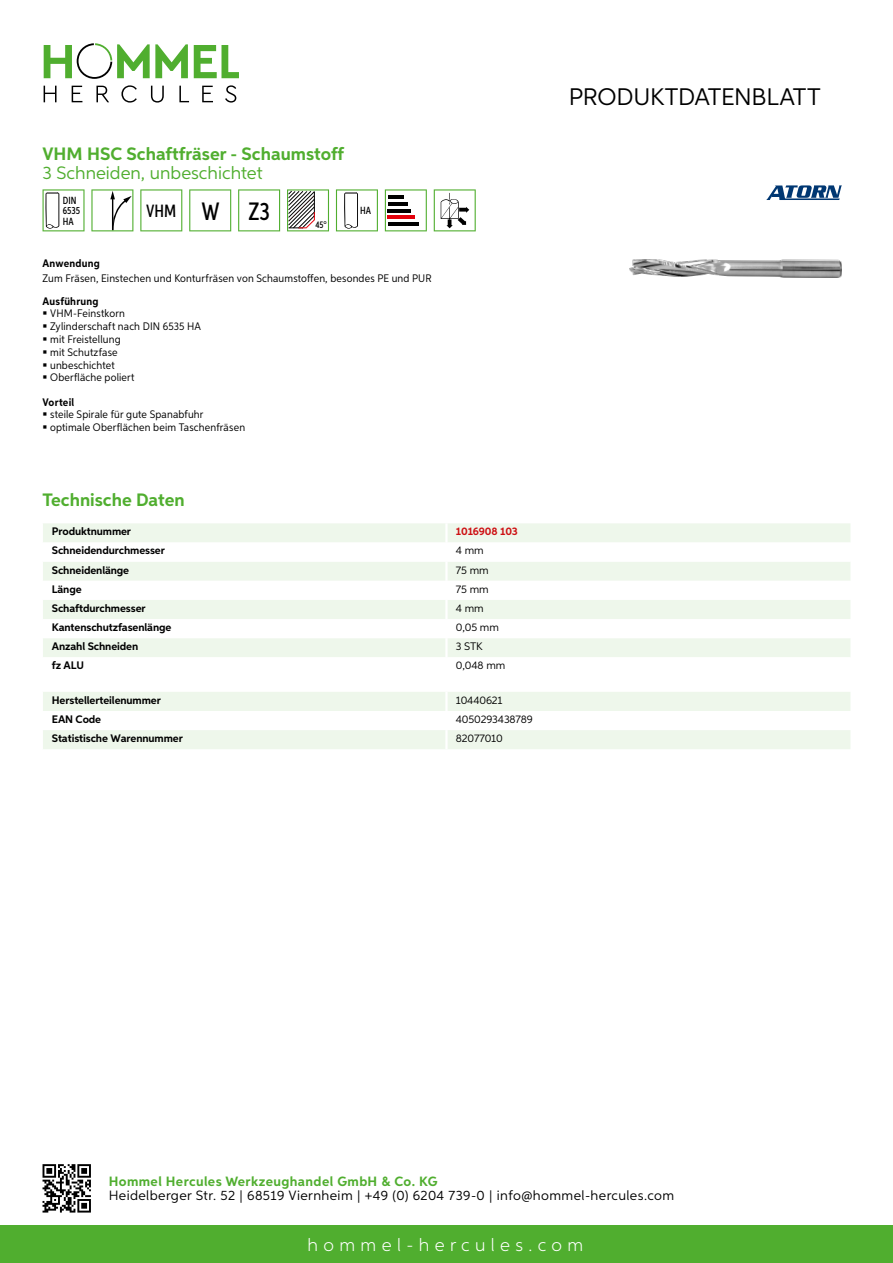
<style>
.page{position:relative;width:893px;height:1263px;background:#fff}
.page>*{position:absolute;margin:0;border:0;box-sizing:border-box;transform-origin:0 0}
.t1{font:24px "Aspira";letter-spacing:-.01em;color:#000}
.t2{font:700 18px "Aspira";color:#50ae2f}
.t3{font:18px "Aspira";color:#50ae2f}
.t4{font:300 18px "Aspira";letter-spacing:.3em;color:#fff}
.t5{font:500 17.85px "Aspira XX Nar";color:#000}
.t6{font:13.5px "Aspira";letter-spacing:.03em;color:#000}
.t7{font:700 13.5px "Aspira";letter-spacing:.03em;color:#50ae2f}
.t8{font:10.95px/12.8px "Aspira Nar";letter-spacing:.015em;color:#000}
.t9{font:700 10.95px "Aspira";letter-spacing:-.01em;color:#000}
.t10{font:10.95px "Aspira";letter-spacing:-.01em;color:#000}
.t11{font:700 10.95px "Aspira Nar";letter-spacing:.02em;color:#000}
.t12{font:700 10.95px "Aspira";letter-spacing:-.01em;color:#cd1013}
.t13{font:500 10.35px/10.4px "Aspira XX Nar";color:#000}
.t14{font:500 9.6px "Aspira XX Nar";color:#000}
.s1{font-size:25.2px}
</style>
<div class="page">
<div style="left:0;top:1226px;width:893px;height:37px;background:#50ae2f"></div>
<svg style="left:43px;top:1164px;width:48px;height:48px"></svg>
<svg style="left:194px;top:45px;width:45px;height:33px"></svg>
<svg style="left:44px;top:43px;width:144px;height:36px"></svg>
<svg style="left:44px;top:86px;width:13px;height:16px"></svg>
<svg style="left:72px;top:86px;width:10px;height:16px"></svg>
<svg style="left:96px;top:86px;width:13px;height:16px"></svg>
<svg style="left:121px;top:85px;width:16px;height:18px"></svg>
<svg style="left:151px;top:86px;width:13px;height:17px"></svg>
<svg style="left:179px;top:86px;width:10px;height:16px"></svg>
<svg style="left:202px;top:86px;width:11px;height:16px"></svg>
<svg style="left:225px;top:85px;width:11px;height:18px"></svg>
<div style="left:43px;top:523px;width:807px;height:19px;background:#eef7eb"></div>
<svg style="left:43px;top:562px;width:807px;height:95px;fill:#eef7eb"></svg>
<hr style="left:445px;top:523px;width:3px;height:19px;background:#fff">
<hr style="left:445px;top:562px;width:3px;height:19px;background:#fff">
<hr style="left:445px;top:581px;width:3px;height:19px;background:#fff">
<hr style="left:445px;top:600px;width:3px;height:19px;background:#fff">
<hr style="left:445px;top:619px;width:3px;height:19px;background:#fff">
<hr style="left:445px;top:638px;width:3px;height:19px;background:#fff">
<svg style="left:43px;top:692px;width:807px;height:57px"></svg>
<hr style="left:445px;top:730px;width:3px;height:19px;background:#fff">
<svg style="left:43px;top:189px;width:42px;height:42px"></svg>
<svg style="left:91px;top:189px;width:42px;height:42px"></svg>
<svg style="left:140px;top:189px;width:42px;height:42px"></svg>
<svg style="left:189px;top:189px;width:42px;height:42px"></svg>
<svg style="left:238px;top:189px;width:42px;height:42px"></svg>
<svg style="left:287px;top:189px;width:42px;height:42px"></svg>
<svg style="left:336px;top:189px;width:42px;height:42px"></svg>
<svg style="left:385px;top:189px;width:42px;height:42px"></svg>
<hr style="left:388px;top:196px;width:16px;height:3px;background:#000">
<hr style="left:388px;top:202px;width:19px;height:4px;background:#000">
<hr style="left:388px;top:209px;width:23px;height:3px;background:#000">
<hr style="left:388px;top:216px;width:27px;height:3px;background:#e3000b">
<hr style="left:388px;top:222px;width:30px;height:4px;background:#000">
<svg style="left:434px;top:189px;width:42px;height:42px"></svg>
<img style="left:629px;top:259px;width:213px;height:19px">
<svg style="left:766px;top:185px;width:76px;height:15px"></svg>
<h2 class="t2" style="left:43px;top:142px;width:303px">VHM HSC Schaftfräser - Schaumstoff</h2>
<h2 class="t3" style="left:43px;top:162px;width:222px">3 Schneiden, unbeschichtet</h2>
<p class="t13" style="left:63px;top:195px;width:19px">DIN<br>6535<br>HA</p>
<h3 class="t5" style="left:146px;top:200px;width:125px">VHM <span class="s1">W Z3</span></h3>
<p class="t14" style="left:315px;top:219px;width:13px">45°</p>
<p class="t13" style="left:360px;top:205px;width:12px">HA</p>
<p class="t11" style="left:43px;top:257px;width:59px">Anwendung</p>
<p class="t8" style="left:43px;top:272px;width:391px">Zum Fräsen, Einstechen und Konturfräsen von Schaumstoffen, besondes PE und PUR</p>
<p class="t11" style="left:43px;top:294px;width:58px">Ausführung</p>
<p class="t8" style="left:50px;top:307px;width:152px">VHM-Feinstkorn<br>Zylinderschaft nach DIN 6535 HA mit Freistellung<br>mit Schutzfase<br>unbeschichtet<br>Oberfläche poliert</p>
<p class="t11" style="left:43px;top:395px;width:33px">Vorteil</p>
<p class="t8" style="left:50px;top:408px;width:196px">steile Spirale für gute Spanabfuhr optimale Oberflächen beim Taschenfräsen</p>
<h2 class="t2" style="left:43px;top:489px;width:144px">Technische Daten</h2>
<p class="t9" style="left:52px;top:525px;width:81px">Produktnummer</p>
<p class="t12" style="left:456px;top:525px;width:63px">1016908 103</p>
<p class="t9" style="left:52px;top:544px;width:115px">Schneidendurchmesser</p>
<p class="t10" style="left:456px;top:544px;width:29px">4 mm</p>
<p class="t9" style="left:52px;top:563px;width:79px">Schneidenlänge</p>
<p class="t10" style="left:456px;top:563px;width:34px">75 mm</p>
<p class="t9" style="left:52px;top:582px;width:31px">Länge</p>
<p class="t10" style="left:456px;top:582px;width:34px">75 mm</p>
<p class="t9" style="left:52px;top:601px;width:95px">Schaftdurchmesser</p>
<p class="t10" style="left:456px;top:601px;width:29px">4 mm</p>
<p class="t9" style="left:52px;top:620px;width:121px">Kantenschutzfasenlänge</p>
<p class="t10" style="left:456px;top:620px;width:45px">0,05 mm</p>
<p class="t9" style="left:52px;top:640px;width:88px">Anzahl Schneiden</p>
<p class="t10" style="left:456px;top:640px;width:22px">3 STK</p>
<p class="t9" style="left:52px;top:659px;width:34px">fz ALU</p>
<p class="t10" style="left:456px;top:659px;width:51px">0,048 mm</p>
<p class="t9" style="left:52px;top:693px;width:111px">Herstellerteilenummer</p>
<p class="t10" style="left:456px;top:693px;width:48px">10440621</p>
<p class="t9" style="left:52px;top:712px;width:51px">EAN Code</p>
<p class="t10" style="left:456px;top:712px;width:79px">4050293438789</p>
<p class="t9" style="left:52px;top:731px;width:132px">Statistische Warennummer</p>
<p class="t10" style="left:456px;top:732px;width:49px">82077010</p>
<h1 class="t1" style="left:569px;top:82px;width:253px">Produktdatenblatt</h1>
<p class="t7" style="left:109px;top:1172px;width:330px">Hommel Hercules Werkzeughandel GmbH &amp; Co. KG</p>
<p class="t6" style="left:109px;top:1187px;width:567px">Heidelberger Str. 52 | 68519 Viernheim | +49 (0) 6204 739-0 | info@hommel-hercules.com</p>
<h2 class="t4" style="left:307px;top:1234px;width:277px">hommel-hercules.com</h2>
</div>
